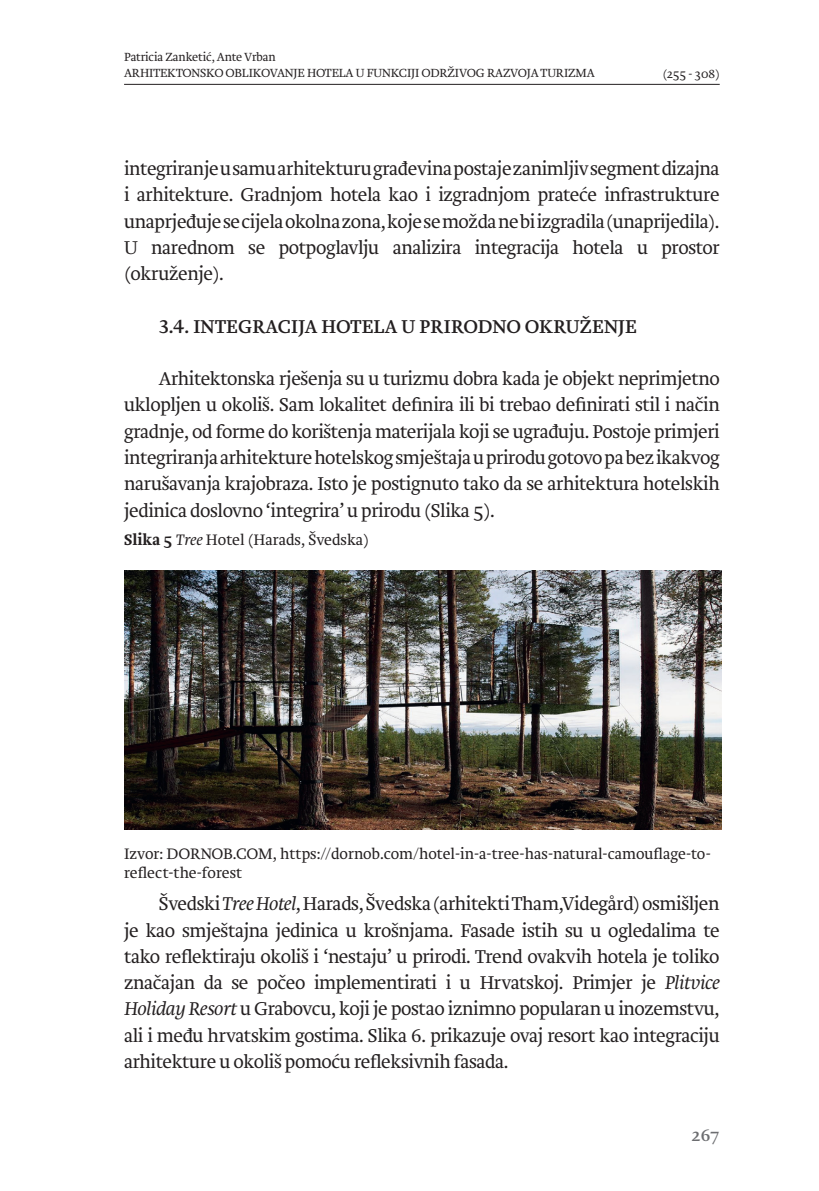
<style>
.page{position:relative;width:819px;height:1191px;background:#fff}
.page>*{position:absolute;margin:0;border:0;box-sizing:border-box;transform-origin:0 0}
.t1{font:300 19.25px/26.2px "Brioni Std";letter-spacing:-.02em;color:#231f20;text-align:justify}
.t2{font:19.25px "Brioni Std";letter-spacing:.01em;color:#231f20}
.t3{font:17.5px "Brioni Std";color:#6c6d70}
.t4{font:300 15.75px/18.9px "Brioni Std";color:#231f20}
.t5{font:300 12.25px/15.8px "Brioni Std";letter-spacing:-.01em;color:#231f20}
.s1{font-weight:500}
.s2{font-style:italic}
</style>
<div class="page">
<hr style="left:124px;top:84px;width:595px;height:1px;background:#231f20">
<img style="left:124px;top:570px;width:597px;height:259px">
<p class="t5" style="left:124px;top:50px;width:472px">Patricia Zanketić, Ante Vrban<br>ARHITEKTONSKO OBLIKOVANJE HOTELA U FUNKCIJI ODRŽIVOG RAZVOJA TURIZMA</p>
<p class="t5" style="left:662px;top:66px;width:58px">(255 - 308)</p>
<p class="t1" style="left:124px;top:156px;width:597px">integriranje u samu arhitekturu građevina postaje zanimljiv segment dizajna i arhitekture. Gradnjom hotela kao i izgradnjom prateće infrastrukture unaprjeđuje se cijela okolna zona, koje se možda ne bi izgradila (unaprijedila).<br>U narednom se potpoglavlju analizira integracija hotela u prostor (okruženje).</p>
<p class="t2" style="left:159px;top:313px;width:479px">3.4. INTEGRACIJA HOTELA U PRIRODNO OKRUŽENJE</p>
<p class="t1" style="left:124px;top:366px;width:597px;text-indent:35px">Arhitektonska rješenja su u turizmu dobra kada je objekt neprimjetno uklopljen u okoliš. Sam lokalitet definira ili bi trebao definirati stil i način gradnje, od forme do korištenja materijala koji se ugrađuju. Postoje primjeri integriranja arhitekture hotelskog smještaja u prirodu gotovo pa bez ikakvog narušavanja krajobraza. Isto je postignuto tako da se arhitektura hotelskih jedinica doslovno ‘integrira’ u prirodu (Slika 5).</p>
<p class="t4" style="left:124px;top:531px;width:246px"><span class="s1">Slika 5</span> <span class="s2">Tree</span> Hotel (Harads, Švedska)</p>
<p class="t4" style="left:124px;top:845px;width:588px">Izvor: DORNOB.COM, https://dornob.com/hotel-in-a-tree-has-natural-camouflage-to&shy;reflect-the-forest</p>
<p class="t1" style="left:124px;top:891px;width:597px;text-indent:35px">Švedski <span class="s2">Tree Hotel</span>, Harads, Švedska(arhitektiTham,Videgård) osmišljen je kao smještajna jedinica u krošnjama. Fasade istih su u ogledalima te tako reflektiraju okoliš i ‘nestaju’ u prirodi. Trend ovakvih hotela je toliko značajan da se počeo implementirati i u Hrvatskoj. Primjer je <span class="s2">Plitvice Holiday Resort</span> u Grabovcu, koji je postao iznimno popularan u inozemstvu, ali i među hrvatskim gostima. Slika 6. prikazuje ovaj resort kao integraciju arhitekture u okoliš pomoću refleksivnih fasada.</p>
<p class="t3" style="left:691px;top:1123px;width:30px">267</p>
</div>
